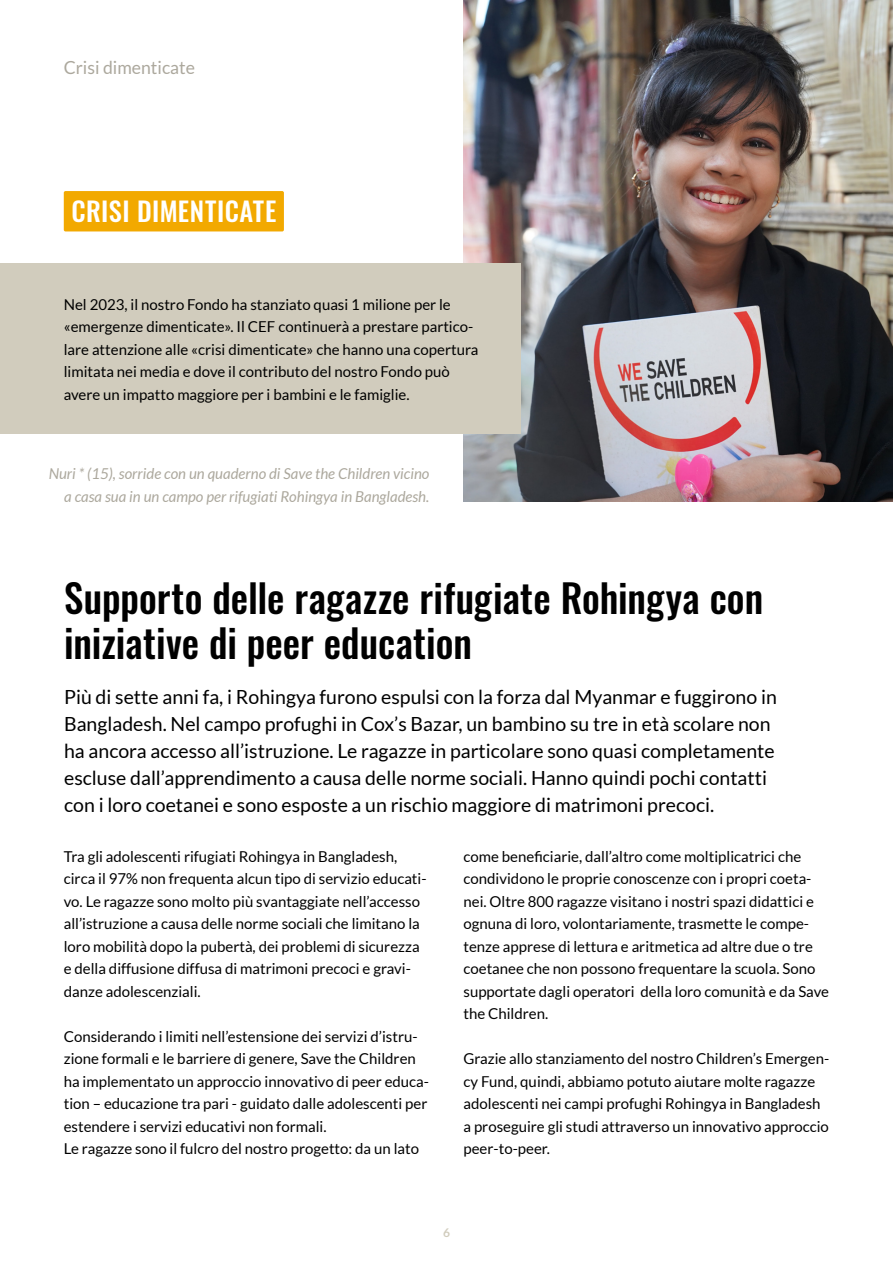
<style>
.page{position:relative;width:893px;height:1263px;background:#fff}
.page>*{position:absolute;margin:0;border:0;box-sizing:border-box;transform-origin:0 0}
.t1{font:500 39px/45px "Oswald";color:#000}
.t2{font:500 26.4px "Oswald";letter-spacing:.015em;color:#fff}
.t3{font:19.5px/27px "Lato";color:#000}
.t4{font:18px "Lato";color:#aca89d}
.t5{font:15px/22.5px "Lato";color:#000}
.t6{font:italic 15px/22.5px "Lato";color:#aca89d;text-align:right}
.t7{font:700 12px "Lato";color:#d1ccbd}
</style>
<div class="page">
<img style="left:463px;top:0;width:430px;height:501px">
<div style="left:64px;top:191px;width:220px;height:40px;background:#f2a900;border-radius:2px"></div>
<div style="left:0;top:264px;width:521px;height:170px;background:#d1ccbd"></div>
<p class="t4" style="left:64px;top:57px;width:133px">Crisi dimenticate</p>
<h2 class="t2" style="left:71px;top:188px;width:206px">CRISI DIMENTICATE</h2>
<p class="t5" style="left:64px;top:293px;width:416px">Nel 2023, il nostro Fondo ha stanziato quasi 1 milione per le «emergenze dimenticate». Il CEF continuerà a prestare partico&shy;lare attenzione alle «crisi dimenticate» che hanno una copertura limitata nei media e dove il contributo del nostro Fondo può avere un impatto maggiore per i bambini e le famiglie.</p>
<p class="t6" style="left:49px;top:463px;width:382px">Nuri * (15), sorride con un quaderno di Save the Children vicino a casa sua in un campo per rifugiati Rohingya in Bangladesh.</p>
<h1 class="t1" style="left:64px;top:572px;width:700px">Supporto delle ragazze rifugiate Rohingya con iniziative di peer education</h1>
<p class="t3" style="left:64px;top:683px;width:714px">Più di sette anni fa, i Rohingya furono espulsi con la forza dal Myanmar e fuggirono in Bangladesh. Nel campo profughi in Cox’s Bazar, un bambino su tre in età scolare non ha ancora accesso all’istruzione. Le ragazze in particolare sono quasi completamente escluse dall’apprendimento a causa delle norme sociali. Hanno quindi pochi contatti con i loro coetanei e sono esposte a un rischio maggiore di matrimoni precoci.</p>
<p class="t5" style="left:64px;top:845px;width:364px">Tra gli adolescenti rifugiati Rohingya in Bangladesh, circa il 97% non frequenta alcun tipo di servizio educati&shy;vo. Le ragazze sono molto più svantaggiate nell’accesso all’istruzione a causa delle norme sociali che limitano la loro mobilità dopo la pubertà, dei problemi di sicurezza e della diffusione diffusa di matrimoni precoci e gravi&shy;danze adolescenziali.</p>
<p class="t5" style="left:64px;top:1025px;width:367px">Considerando i limiti nell’estensione dei servizi d’istru&shy;zione formali e le barriere di genere, Save the Children ha implementato un approccio innovativo di peer educa&shy;tion – educazione tra pari - guidato dalle adolescenti per estendere i servizi educativi non formali.<br>Le ragazze sono il fulcro del nostro progetto: da un lato</p>
<p class="t5" style="left:463px;top:845px;width:367px">come beneficiarie, dall’altro come moltiplicatrici che condividono le proprie conoscenze con i propri coeta&shy;nei. Oltre 800 ragazze visitano i nostri spazi didattici e ognuna di loro, volontariamente, trasmette le compe&shy;tenze apprese di lettura e aritmetica ad altre due o tre coetanee che non possono frequentare la scuola. Sono supportate dagli operatori della loro comunità e da Save the Children.</p>
<p class="t5" style="left:463px;top:1047px;width:367px">Grazie allo stanziamento del nostro Children’s Emergen&shy;cy Fund, quindi, abbiamo potuto aiutare molte ragazze adolescenti nei campi profughi Rohingya in Bangladesh a proseguire gli studi attraverso un innovativo approccio peer-to-peer.</p>
<p class="t7" style="left:443px;top:1225px;width:8px">6</p>
</div>
